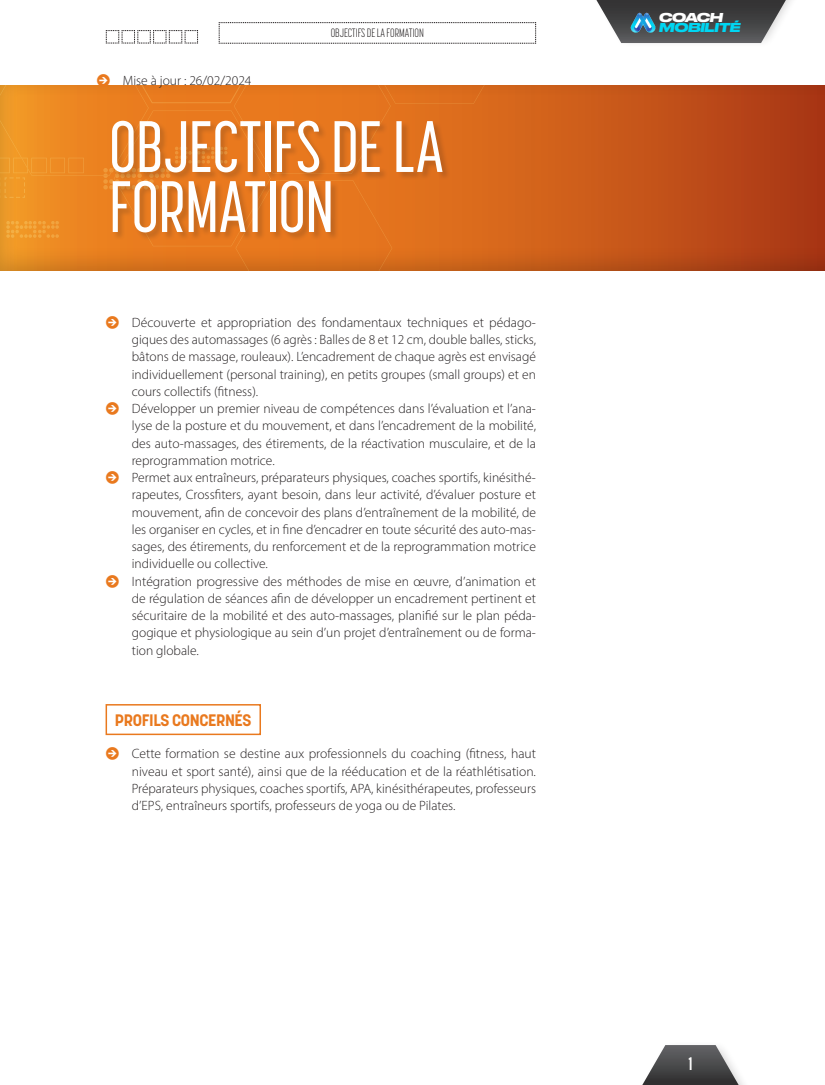
<style>
.page{position:relative;width:825px;height:1085px;background:#fff}
.page>*{position:absolute;margin:0;border:0;box-sizing:border-box;transform-origin:0 0}
.Titre_chapitre{font:500 72px/60px "Korolev Compressed";letter-spacing:-.015em;color:#fff}
.t1{font:700 18px "Korolev Compressed";color:#fff}
.Titre_1{font:700 16.5px "Korolev";letter-spacing:-.025em;color:#e9791e}
.t2{font:300 13.5px/17.2px "Myriad Pro";color:#231f20;text-align:justify}
.t3{font:italic 700 12.15px "Druk Wide";letter-spacing:-.025em;color:#00d6f2}
.t4{font:italic 700 12.15px "Druk Wide";letter-spacing:-.05em;color:#fff}
.t5{font:300 12px "Korolev Compressed";color:#231f20}
.s1{font-family:"Arrowstfb";font-weight:400;color:#e9791e}
</style>
<div class="page">
<svg style="left:643px;top:1045px;width:100px;height:39px"></svg>
<svg style="left:219px;top:22px;width:317px;height:22px"></svg>
<div style="left:573px;top:0;width:245px;height:48px;background:#231f20;opacity:.2"></div>
<svg style="left:106px;top:30px;width:92px;height:14px"></svg>
<svg style="left:577px;top:0;width:229px;height:43px"></svg>
<div style="left:0;top:82px;width:825px;height:189px;background:#231f20;opacity:.2"></div>
<svg style="left:0;top:85px;width:513px;height:185px;background:#e37b1f"></svg>
<div style="left:106px;top:704px;width:155px;height:31px;border:2px solid #e9791e"></div>
<div style="left:112px;top:120px;width:339px;height:121px;background:#231f20;opacity:.2"></div>
<p class="t2" style="left:97px;top:72px;width:156px"><span class="s1">J</span> Mise à jour : 26/02/2024</p>
<p class="t5" style="left:331px;top:27px;width:95px">OBJECTIFS DE LA FORMATION</p>
<p class="Titre_chapitre" style="left:109px;top:116px;width:336px">OBJECTIFS DE LA<br>FORMATION</p>
<p class="t2" style="left:132px;top:313px;width:406px;text-indent:-26px"><span class="s1">J</span> Découverte et appropriation des fondamentaux techniques et pédago&shy;giques des automassages (6 agrès : Balles de 8 et 12 cm, double balles, sticks, bâtons de massage, rouleaux). L’encadrement de chaque agrès est envisagé individuellement (personal training), en petits groupes (small groups) et en cours collectifs (fitness).</p>
<p class="t2" style="left:132px;top:400px;width:406px;text-indent:-26px"><span class="s1">J</span> Développer un premier niveau de compétences dans l’évaluation et l’ana&shy;lyse de la posture et du mouvement, et dans l’encadrement de la mobilité, des auto-massages, des étirements, de la réactivation musculaire, et de la reprogrammation motrice.</p>
<p class="t2" style="left:132px;top:469px;width:406px;text-indent:-26px"><span class="s1">J</span> Permet aux entraîneurs, préparateurs physiques, coaches sportifs, kinésithé&shy;rapeutes, Crossfiters, ayant besoin, dans leur activité, d’évaluer posture et mouvement, afin de concevoir des plans d’entraînement de la mobilité, de les organiser en cycles, et in fine d’encadrer en toute sécurité des auto-mas&shy;sages, des étirements, du renforcement et de la reprogrammation motrice individuelle ou collective.</p>
<p class="t2" style="left:132px;top:572px;width:406px;text-indent:-26px"><span class="s1">J</span> Intégration progressive des méthodes de mise en œuvre, d’animation et de régulation de séances afin de développer un encadrement pertinent et sécuritaire de la mobilité et des auto-massages, planifié sur le plan péda&shy;gogique et physiologique au sein d’un projet d’entraînement ou de forma&shy;tion globale.</p>
<p class="Titre_1" style="left:115px;top:709px;width:138px">PROFILS CONCERNÉS</p>
<p class="t2" style="left:132px;top:745px;width:406px;text-indent:-26px"><span class="s1">J</span> Cette formation se destine aux professionnels du coaching (fitness, haut niveau et sport santé), ainsi que de la rééducation et de la réathlétisation.<br>Préparateurs physiques, coaches sportifs, APA, kinésithérapeutes, professeurs d’EPS, entraîneurs sportifs, professeurs de yoga ou de Pilates.</p>
<p class="t4" style="left:659px;top:7px;width:65px">COACH</p>
<p class="t3" style="left:659px;top:18px;width:83px">MOBILITÉ</p>
<h2 class="t1" style="left:688px;top:1053px;width:6px">1</h2>
</div>
